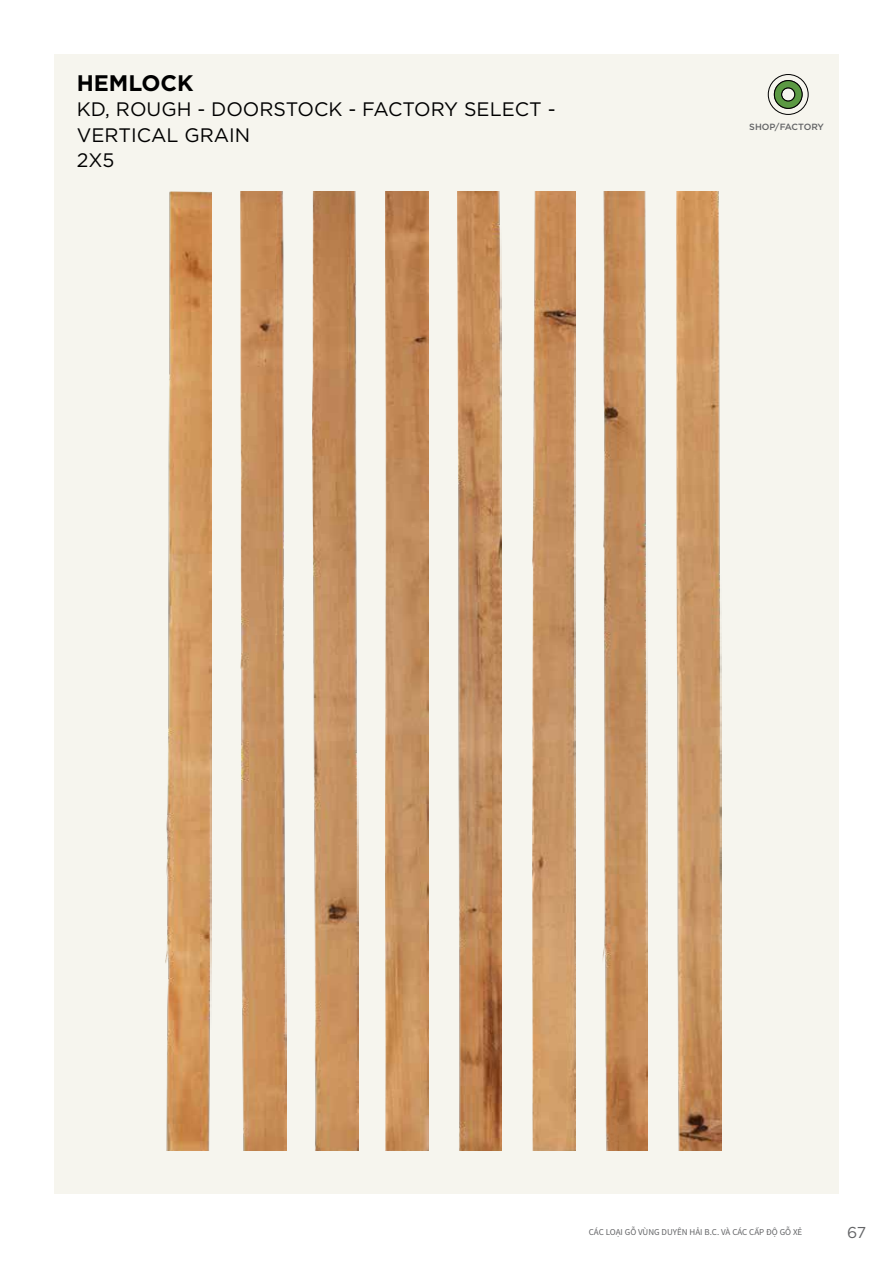
<style>
.page{position:relative;width:893px;height:1263px;background:#fff}
.page>*{position:absolute;margin:0;border:0;box-sizing:border-box;transform-origin:0 0}
.t1{font:700 22.5px "Gotham";color:#000}
.t2{font:19.5px/25.5px "Gotham";color:#000}
.t3{font:15.75px "Gotham";color:#636466}
.t4{font:9px "Source Sans Pro";color:#636466}
.t5{font:500 9px "Gotham";color:#636466}
</style>
<div class="page">
<div style="left:54px;top:54px;width:784px;height:1139px;background:#f6f5ee"></div>
<img style="left:166px;top:191px;width:46px;height:960px">
<img style="left:241px;top:191px;width:46px;height:960px">
<img style="left:313px;top:191px;width:46px;height:960px">
<img style="left:386px;top:191px;width:43px;height:960px">
<img style="left:458px;top:191px;width:44px;height:960px">
<img style="left:532px;top:191px;width:44px;height:960px">
<img style="left:602px;top:191px;width:46px;height:960px">
<img style="left:676px;top:191px;width:45px;height:960px">
<svg style="left:768px;top:74px;width:40px;height:41px"></svg>
<p class="t1" style="left:77px;top:68px;width:118px">HEMLOCK</p>
<p class="t2" style="left:77px;top:96px;width:480px">KD, ROUGH - DOORSTOCK - FACTORY SELECT -<br>VERTICAL GRAIN<br>2X5</p>
<p class="t5" style="left:749px;top:121px;width:76px">SHOP/FACTORY</p>
<p class="t4" style="left:589px;top:1226px;width:215px">CÁC LOẠI GỖ VÙNG DUYÊN HẢI B.C. VÀ CÁC CẤP ĐỘ GỖ XẺ</p>
<p class="t3" style="left:847px;top:1222px;width:21px">67</p>
</div>
